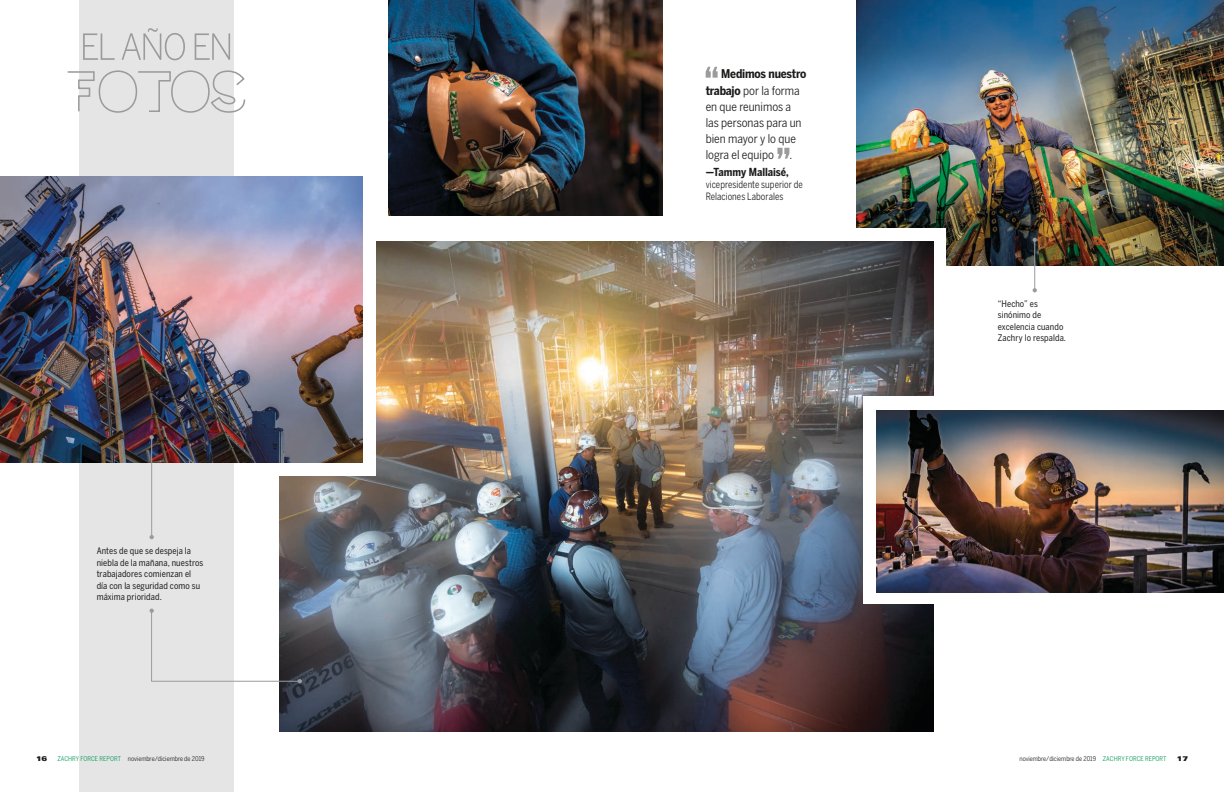
<style>
.page{position:relative;width:1224px;height:792px;background:#fff}
.page>*{position:absolute;margin:0;border:0;box-sizing:border-box;transform-origin:0 0}
.t1{font:12px/16.2px "Benton Sans Cond";color:#1b1b1a}
.t2{font:700 11px "Benton Sans Cond";color:#1b1b1a}
.t3{font:10px/12px "Benton Sans Cond";letter-spacing:.005em;color:#1b1b1a;scale:.93 1}
.t4{font:9px/11.5px "Benton Sans Cond";letter-spacing:.01em;color:#1b1b1a}
.t5{font:900 expanded 6.7px "Univers";color:#1b1b1a}
.t6{font:6.5px "Benton Sans Cond";color:#1b1b1a}
.s1{font-weight:700}
.s2{color:#009657}
</style>
<div class="page">
<div style="left:80px;top:0;width:154px;height:792px;background:#e5e5e5"></div>
<div style="left:99px;top:70px;width:38px;height:43px;border:2px solid #9b9b9c;border-radius:50%"></div>
<svg style="left:137px;top:71px;width:35px;height:41px"></svg>
<div style="left:171px;top:70px;width:39px;height:43px;border:2px solid #9b9b9c;border-radius:50%"></div>
<svg style="left:211px;top:70px;width:35px;height:43px"></svg>
<svg style="left:67px;top:70px;width:28px;height:43px"></svg>
<svg style="left:83px;top:28px;width:147px;height:32px"></svg>
<img style="left:857px;top:0;width:367px;height:265px">
<div style="left:739px;top:228px;width:207px;height:122px;background:#fff"></div>
<img style="left:279px;top:241px;width:654px;height:491px">
<div style="left:261px;top:190px;width:114px;height:285px;background:#fff"></div>
<img style="left:389px;top:0;width:274px;height:215px">
<img style="left:0;top:176px;width:362px;height:286px">
<div style="left:864px;top:396px;width:257px;height:208px;background:#fff"></div>
<img style="left:876px;top:410px;width:348px;height:182px">
<svg style="left:706px;top:67px;width:12px;height:11px"></svg>
<svg style="left:777px;top:148px;width:12px;height:11px"></svg>
<hr style="left:151px;top:438px;width:1px;height:99px;background:#9b9b9c">
<svg style="left:150px;top:435px;width:4px;height:4px"></svg>
<svg style="left:150px;top:535px;width:4px;height:4px"></svg>
<svg style="left:150px;top:609px;width:152px;height:74px"></svg>
<hr style="left:1034px;top:240px;width:1px;height:51px;background:#9b9b9c">
<svg style="left:1033px;top:238px;width:4px;height:4px"></svg>
<svg style="left:1033px;top:288px;width:4px;height:4px"></svg>
<p class="t4" style="left:97px;top:545px;width:108px">Antes de que se despeja la niebla de la mañana, nuestros trabajadores comienzan el día con la seguridad como su máxima prioridad.</p>
<h1 class="t1" style="left:706px;top:65px;width:102px;text-indent:16px"><span class="s1">Medimos nuestro trabajo</span> por la forma en que reunimos a las personas para un bien mayor y lo que logra el equipo</h1>
<h1 class="t1" style="left:789px;top:146px;width:4px">.</h1>
<p class="t2" style="left:706px;top:166px;width:85px">—Tammy Mallaisé,</p>
<p class="t3" style="left:706px;top:179px;width:106px">vicepresidente superior de<br>Relaciones Laborales</p>
<p class="t4" style="left:998px;top:298px;width:70px">“Hecho” es sinónimo de excelencia cuando<br>Zachry lo respalda.</p>
<p class="t5" style="left:36px;top:755px;width:13px">16</p>
<p class="t6" style="left:57px;top:755px;width:149px"><span class="s2">ZACHRY FORCE REPORT</span> noviembre/diciembre de 2019</p>
<p class="t6" style="left:1019px;top:755px;width:149px">noviembre/diciembre de 2019 <span class="s2">ZACHRY FORCE REPORT</span></p>
<p class="t5" style="left:1177px;top:755px;width:13px">17</p>
</div>
